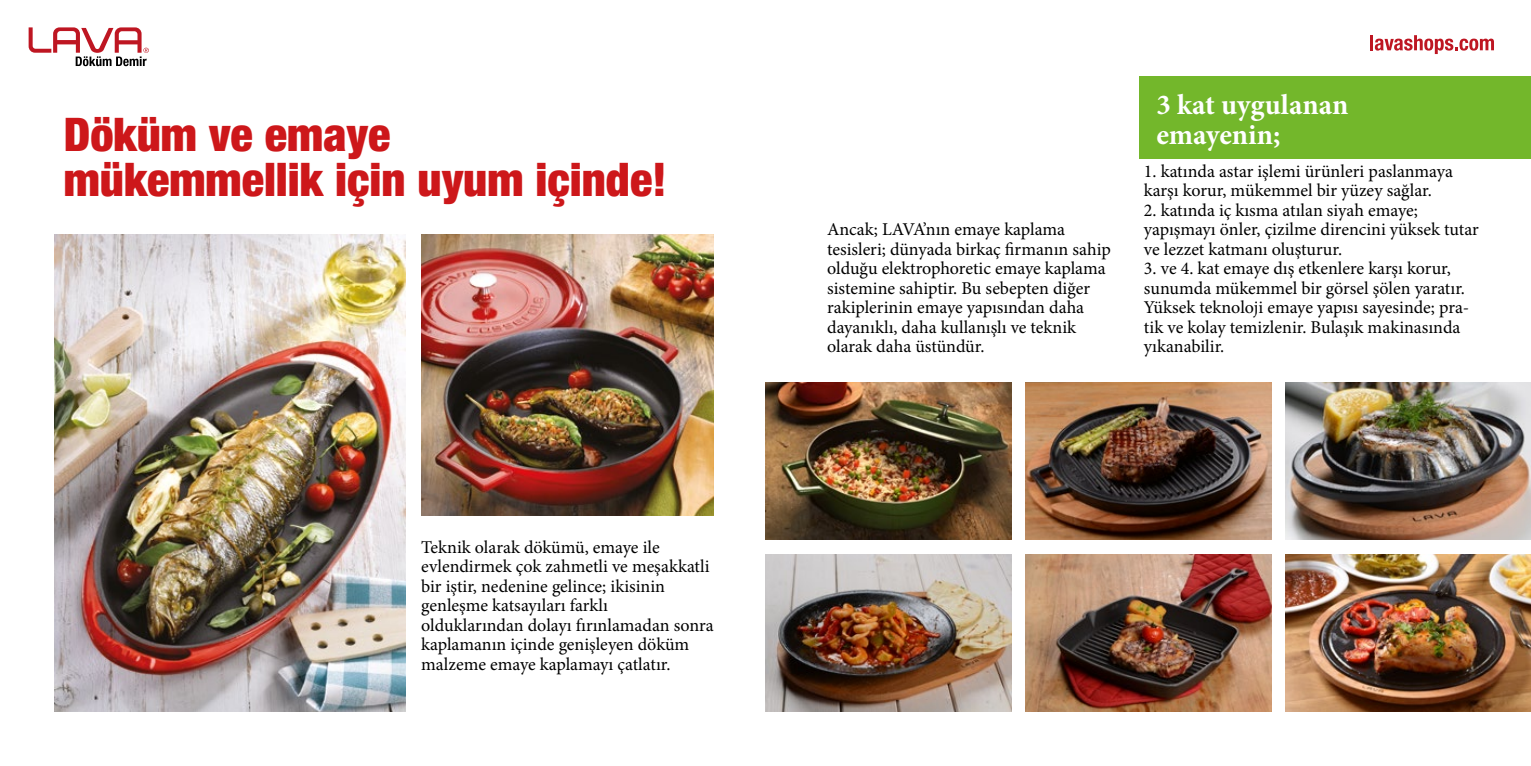
<style>
.page{position:relative;width:1531px;height:766px;background:#fff}
.page>*{position:absolute;margin:0;border:0;box-sizing:border-box;transform-origin:0 0}
.t1{font:900 condensed 46.35px/45.2px "Helvetica Neue LT Pro";color:#cd171a}
.t2{font:700 28.8px/30px "Minion Pro";color:#fff}
.t3{font:18px/19.5px "Minion Pro";color:#000}
</style>
<div class="page">
<svg style="left:29px;top:27px;width:120px;height:39px"></svg>
<hr style="left:1370px;top:35px;width:3px;height:15px;background:#be1622">
<svg style="left:1375px;top:35px;width:119px;height:19px"></svg>
<img style="left:54px;top:235px;width:351px;height:476px">
<div style="left:1140px;top:77px;width:391px;height:82px;background:#73b72b"></div>
<img style="left:765px;top:554px;width:246px;height:157px">
<img style="left:765px;top:382px;width:246px;height:157px">
<img style="left:1025px;top:554px;width:246px;height:157px">
<img style="left:1025px;top:382px;width:246px;height:157px">
<img style="left:1285px;top:554px;width:246px;height:157px">
<img style="left:1285px;top:382px;width:246px;height:157px">
<img style="left:421px;top:235px;width:293px;height:281px">
<h1 class="t1" style="left:64px;top:111px;width:604px">Döküm ve emaye<br>mükemmellik için uyum içinde!</h1>
<p class="t3" style="left:421px;top:537px;width:294px">Teknik olarak dökümü, emaye ile evlendirmek çok zahmetli ve meşakkatli bir iştir, nedenine gelince; ikisinin genleşme katsayıları farklı olduklarından dolayı fırınlamadan sonra kaplamanın içinde genişleyen döküm malzeme emaye kaplamayı çatlatır.</p>
<p class="t3" style="left:827px;top:220px;width:285px">Ancak; LAVA’nın emaye kaplama tesisleri; dünyada birkaç firmanın sahip olduğu elektrophoretic emaye kaplama sistemine sahiptir. Bu sebepten diğer rakiplerinin emaye yapısından daha dayanıklı, daha kullanışlı ve teknik olarak daha üstündür.</p>
<h2 class="t2" style="left:1156px;top:89px;width:193px">3 kat uygulanan emayenin;</h2>
<p class="t3" style="left:1144px;top:161px;width:310px">1. katında astar işlemi ürünleri paslanmaya karşı korur, mükemmel bir yüzey sağlar.</p>
<p class="t3" style="left:1144px;top:200px;width:336px">2. katında iç kısma atılan siyah emaye; yapışmayı önler, çizilme direncini yüksek tutar ve lezzet katmanı oluşturur.</p>
<p class="t3" style="left:1144px;top:258px;width:327px">3. ve 4. kat emaye dış etkenlere karşı korur, sunumda mükemmel bir görsel şölen yaratır.<br>Yüksek teknoloji emaye yapısı sayesinde; pra&shy;tik ve kolay temizlenir. Bulaşık makinasında yıkanabilir.</p>
</div>
